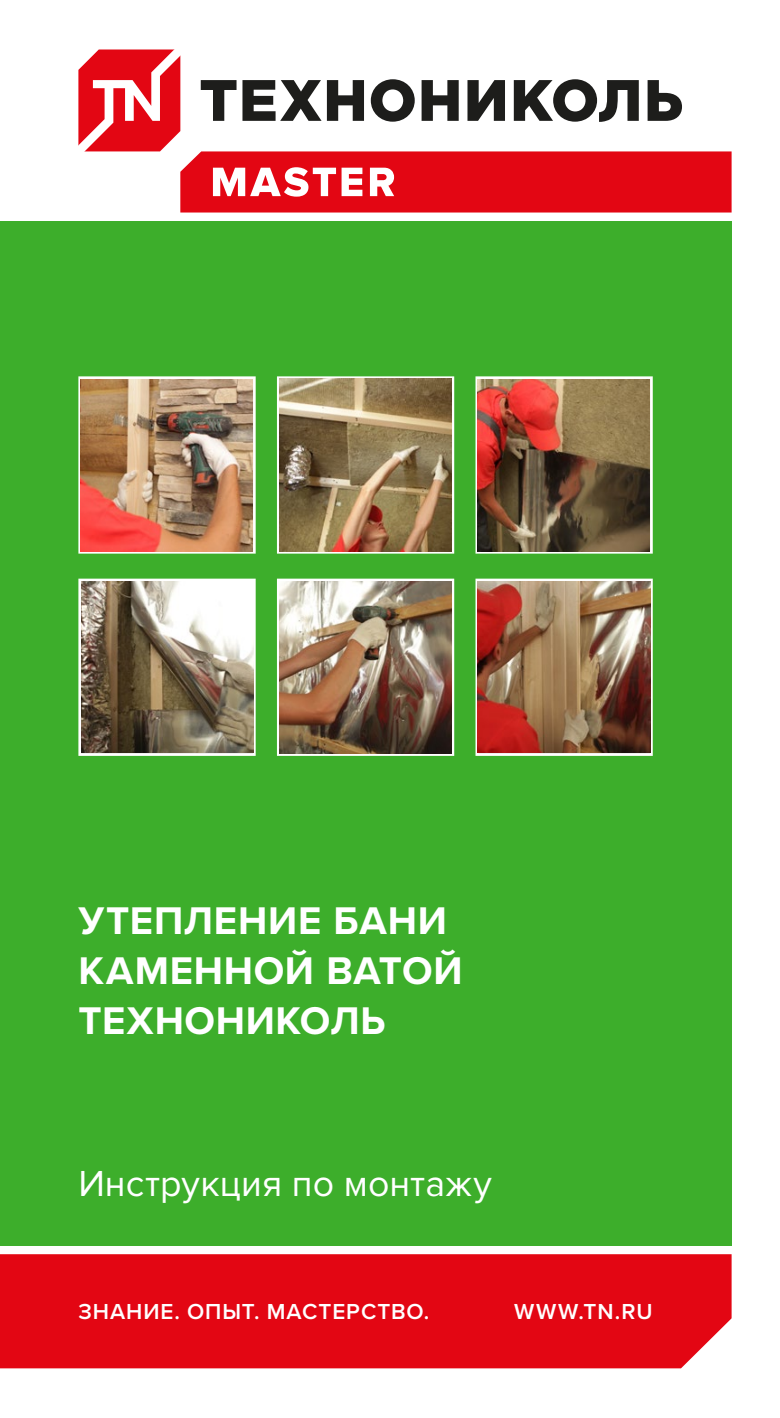
<style>
.page{position:relative;width:780px;height:1418px;background:#fff}
.page>*{position:absolute;margin:0;border:0;box-sizing:border-box;transform-origin:0 0}
.t1{font:700 40px/50px "Proxima Nova";letter-spacing:.02em;color:#fff}
.t2{font:37.5px "Proxima Nova";color:#fff}
.t3{font:600 22.5px "Proxima Nova";letter-spacing:.04em;color:#fff}
</style>
<div class="page">
<div style="left:0;top:1254px;width:731px;height:114px;background:#e30613"></div>
<div style="left:0;top:221px;width:731px;height:1024px;background:#3dae2b"></div>
<svg style="left:78px;top:376px;width:178px;height:178px;background:#dee0cb"></svg>
<svg style="left:277px;top:376px;width:178px;height:178px;background:#cad0b7"></svg>
<svg style="left:475px;top:376px;width:178px;height:178px;background:#c8cbb8"></svg>
<svg style="left:78px;top:578px;width:178px;height:178px;background:#e1eedd"></svg>
<svg style="left:277px;top:578px;width:178px;height:178px;background:#c9d1bc"></svg>
<svg style="left:475px;top:578px;width:178px;height:178px;background:#d2d2c0"></svg>
<svg style="left:78px;top:49px;width:653px;height:163px"></svg>
<img style="left:279px;top:379px;width:172px;height:172px">
<img style="left:478px;top:379px;width:171px;height:172px">
<img style="left:80px;top:379px;width:172px;height:172px">
<img style="left:81px;top:581px;width:172px;height:172px">
<img style="left:478px;top:581px;width:172px;height:172px">
<img style="left:280px;top:581px;width:171px;height:172px">
<p class="t1" style="left:78px;top:897px;width:385px">УТЕПЛЕНИЕ БАНИ<br>КАМЕННОЙ ВАТОЙ<br>ТЕХНОНИКОЛЬ</p>
<p class="t2" style="left:78px;top:1162px;width:415px">Инструкция по монтажу</p>
<p class="t3" style="left:78px;top:1297px;width:352px">ЗНАНИЕ. ОПЫТ. МАСТЕРСТВО.</p>
<p class="t3" style="left:514px;top:1297px;width:140px">WWW.TN.RU</p>
</div>
